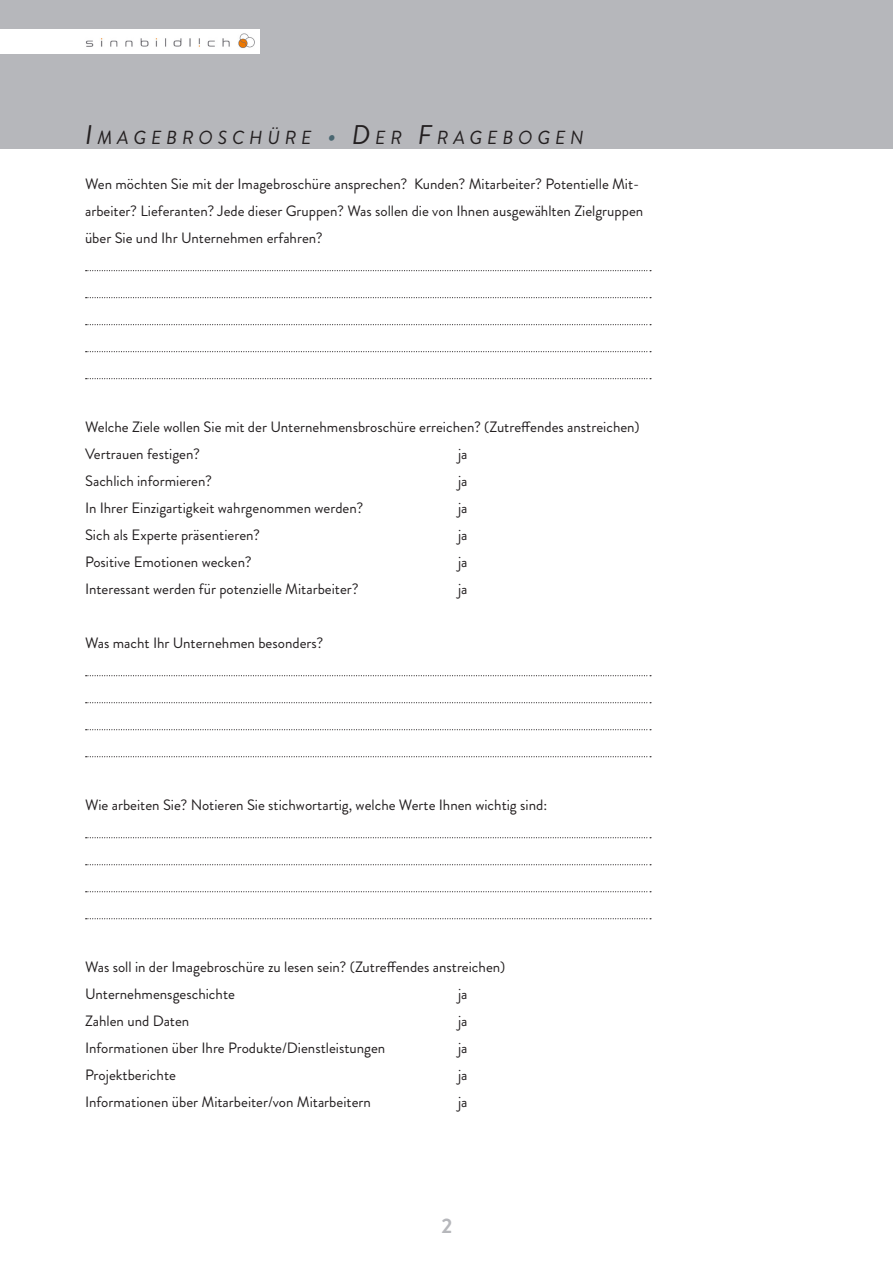
<style>
.page{position:relative;width:893px;height:1263px;background:#fff}
.page>*{position:absolute;margin:0;border:0;box-sizing:border-box;transform-origin:0 0}
.t1{font:700 21px "Brandon Grotesque";color:#b6b7bb}
.t2{font:italic 18.9px "Brandon Grotesque";letter-spacing:.255em;color:#231f20}
.t3{font:15px/27px "Brandon Grotesque";color:#231f20}
.s1{font-size:27px}
.s2{font-size:27px;color:#4a6771}
</style>
<div class="page">
<div style="left:0;top:0;width:893px;height:149px;background:#b6b7bb"></div>
<div style="left:0;top:29px;width:259px;height:25px;background:#fff"></div>
<img style="left:85px;top:33px;width:170px;height:15px">
<svg style="left:86px;top:270px;width:565px;height:1px"></svg>
<svg style="left:86px;top:297px;width:565px;height:1px"></svg>
<svg style="left:86px;top:324px;width:565px;height:1px"></svg>
<svg style="left:86px;top:351px;width:565px;height:1px"></svg>
<svg style="left:86px;top:378px;width:565px;height:1px"></svg>
<svg style="left:86px;top:675px;width:565px;height:1px"></svg>
<svg style="left:86px;top:702px;width:565px;height:1px"></svg>
<svg style="left:86px;top:729px;width:565px;height:1px"></svg>
<svg style="left:86px;top:756px;width:565px;height:1px"></svg>
<svg style="left:86px;top:837px;width:565px;height:1px"></svg>
<svg style="left:86px;top:864px;width:565px;height:1px"></svg>
<svg style="left:86px;top:891px;width:565px;height:1px"></svg>
<svg style="left:86px;top:918px;width:565px;height:1px"></svg>
<p class="t2" style="left:85px;top:125px;width:500px"><span class="s1">I</span>MAGEBROSCHÜRE <span class="s2">•</span> <span class="s1">D</span>ER <span class="s1">F</span>RAGEBOGEN</p>
<p class="t3" style="left:85px;top:171px;width:560px">Wen möchten Sie mit der Imagebroschüre ansprechen? Kunden? Mitarbeiter? Potentielle Mit&shy;arbeiter? Lieferanten? Jede dieser Gruppen? Was sollen die von Ihnen ausgewählten Zielgruppen über Sie und Ihr Unternehmen erfahren?</p>
<p class="t3" style="left:85px;top:414px;width:556px">Welche Ziele wollen Sie mit der Unternehmensbroschüre erreichen? (Zutreffendes anstreichen)</p>
<p class="t3" style="left:85px;top:441px;width:116px">Vertrauen festigen?</p>
<p class="t3" style="left:458px;top:441px;width:11px">ja</p>
<p class="t3" style="left:85px;top:468px;width:128px">Sachlich informieren?</p>
<p class="t3" style="left:458px;top:468px;width:11px">ja</p>
<p class="t3" style="left:85px;top:495px;width:280px">In Ihrer Einzigartigkeit wahrgenommen werden?</p>
<p class="t3" style="left:458px;top:495px;width:11px">ja</p>
<p class="t3" style="left:85px;top:522px;width:177px">Sich als Experte präsentieren?</p>
<p class="t3" style="left:458px;top:522px;width:11px">ja</p>
<p class="t3" style="left:85px;top:549px;width:168px">Positive Emotionen wecken?</p>
<p class="t3" style="left:458px;top:549px;width:11px">ja</p>
<p class="t3" style="left:85px;top:576px;width:275px">Interessant werden für potenzielle Mitarbeiter?</p>
<p class="t3" style="left:458px;top:576px;width:11px">ja</p>
<p class="t3" style="left:85px;top:630px;width:240px">Was macht Ihr Unternehmen besonders?</p>
<p class="t3" style="left:85px;top:792px;width:464px">Wie arbeiten Sie? Notieren Sie stichwortartig, welche Werte Ihnen wichtig sind:</p>
<p class="t3" style="left:85px;top:954px;width:422px">Was soll in der Imagebroschüre zu lesen sein? (Zutreffendes anstreichen)</p>
<p class="t3" style="left:85px;top:981px;width:151px">Unternehmensgeschichte</p>
<p class="t3" style="left:458px;top:981px;width:11px">ja</p>
<p class="t3" style="left:85px;top:1008px;width:106px">Zahlen und Daten</p>
<p class="t3" style="left:458px;top:1008px;width:11px">ja</p>
<p class="t3" style="left:85px;top:1035px;width:302px">Informationen über Ihre Produkte/Dienstleistungen</p>
<p class="t3" style="left:458px;top:1035px;width:11px">ja</p>
<p class="t3" style="left:85px;top:1062px;width:92px">Projektberichte</p>
<p class="t3" style="left:458px;top:1062px;width:11px">ja</p>
<p class="t3" style="left:85px;top:1089px;width:287px">Informationen über Mitarbeiter/von Mitarbeitern</p>
<p class="t3" style="left:458px;top:1089px;width:11px">ja</p>
<h1 class="t1" style="left:442px;top:1211px;width:12px">2</h1>
</div>
